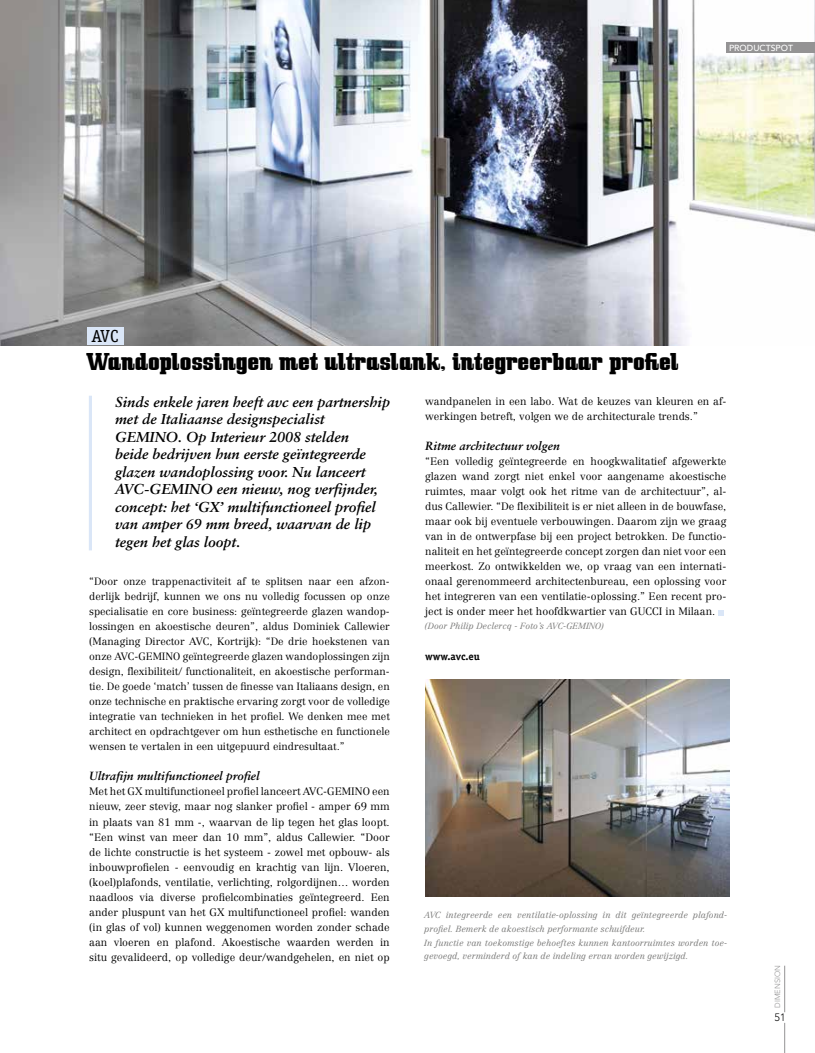
<style>
.page{position:relative;width:815px;height:1053px;background:#fff}
.page>*{position:absolute;margin:0;border:0;box-sizing:border-box;transform-origin:0 0}
.t1{font:21.25px "Bullpen";color:#000}
.t2{font:17.5px "Officina Serif LT";color:#000}
.t3{font:italic 700 14.38px/17.5px "Sabon LT";color:#000}
.t4{font:italic 700 11.88px "Sabon LT";color:#000}
.t5{font:300 10.62px/15px "Centennial LT";color:#000;text-align:justify}
.t6{font:700 10.62px "Officina Serif LT";color:#000}
.t7{font:300 10.62px "Avenir LT";color:#000}
.t8{font:300 10.5px/15px "Centennial LT";color:#000;text-align:justify}
.t9{font:italic 300 8.75px/13.8px "Centennial LT";color:#7b7b7a}
.t10{font:500 8.75px "Avenir LT";color:#fff}
.t11{font:300 7.5px "Avenir LT";color:#949394}
</style>
<div class="page">
<img style="left:0;top:0;width:815px;height:345px">
<hr style="left:784px;top:965px;width:1px;height:47px;background:#949394">
<hr style="left:784px;top:1022px;width:1px;height:30px;background:#949394">
<div style="left:726px;top:43px;width:89px;height:10px;background:#949394"></div>
<hr style="left:89px;top:395px;width:3px;height:155px;background:#dae6f7">
<div style="left:88px;top:327px;width:36px;height:17px;background:#dae6f7"></div>
<svg style="left:718px;top:610px;width:6px;height:5px"></svg>
<img style="left:425px;top:679px;width:304px;height:217px">
<p class="t10" style="left:729px;top:43px;width:65px">PRODUCTSPOT</p>
<h2 class="t2" style="left:92px;top:325px;width:28px">AVC</h2>
<h1 class="t1" style="left:86px;top:349px;width:594px">Wandoplossingen met ultraslank, integreerbaar profiel</h1>
<p class="t3" style="left:115px;top:393px;width:276px">Sinds enkele jaren heeft avc een partnership met de Italiaanse designspecialist GEMINO. Op Interieur 2008 stelden<br>beide bedrijven hun eerste geïntegreerde glazen wandoplossing voor. Nu lanceert AVC-GEMINO een nieuw, nog verfijnder, concept: het ‘GX’ multifunctioneel profiel van amper 69 mm breed, waarvan de lip tegen het glas loopt.</p>
<p class="t8" style="left:89px;top:574px;width:302px">“Door onze trappenactiviteit af te splitsen naar een afzon&shy;derlijk bedrijf, kunnen we ons nu volledig focussen op onze specialisatie en core business: geïntegreerde glazen wandop&shy;lossingen en akoestische deuren”, aldus Dominiek Callewier (Managing Director AVC, Kortrijk): “De drie hoekstenen van onze AVC-GEMINO geïntegreerde glazen wandoplossingen zijn design, flexibiliteit/ functionaliteit, en akoestische performan&shy;tie. De goede ‘match’ tussen de finesse van Italiaans design, en onze technische en praktische ervaring zorgt voor de volledige integratie van technieken in het profiel. We denken mee met architect en opdrachtgever om hun esthetische en functionele wensen te vertalen in een uitgepuurd eindresultaat.”</p>
<p class="t4" style="left:89px;top:769px;width:172px">Ultrafijn multifunctioneel profiel</p>
<p class="t5" style="left:89px;top:784px;width:302px">Met het GX multifunctioneel profiel lanceert AVC-GEMINO een nieuw, zeer stevig, maar nog slanker profiel - amper 69 mm in plaats van 81 mm -, waarvan de lip tegen het glas loopt. “Een winst van meer dan 10 mm”, aldus Callewier. “Door de lichte constructie is het systeem - zowel met opbouw- als inbouwprofielen - eenvoudig en krachtig van lijn. Vloeren, (koel)plafonds, ventilatie, verlichting, rolgordijnen… worden naadloos via diverse profielcombinaties geïntegreerd. Een ander pluspunt van het GX multifunctioneel profiel: wanden (in glas of vol) kunnen weggenomen worden zonder schade aan vloeren en plafond. Akoestische waarden werden in situ gevalideerd, op volledige deur/wandgehelen, en niet op</p>
<p class="t5" style="left:425px;top:394px;width:303px">wandpanelen in een labo. Wat de keuzes van kleuren en af&shy;werkingen betreft, volgen we de architecturale trends.”</p>
<p class="t4" style="left:425px;top:439px;width:136px">Ritme architectuur volgen</p>
<p class="t5" style="left:425px;top:454px;width:303px">“Een volledig geïntegreerde en hoogkwalitatief afgewerkte glazen wand zorgt niet enkel voor aangename akoestische ruimtes, maar volgt ook het ritme van de architectuur”, al&shy;dus Callewier. “De flexibiliteit is er niet alleen in de bouwfase, maar ook bij eventuele verbouwingen. Daarom zijn we graag van in de ontwerpfase bij een project betrokken. De functio&shy;naliteit en het geïntegreerde concept zorgen dan niet voor een meerkost. Zo ontwikkelden we, op vraag van een internati&shy;onaal gerenommeerd architectenbureau, een oplossing voor het integreren van een ventilatie-oplossing.” Een recent pro&shy;ject is onder meer het hoofdkwartier van GUCCI in Milaan.</p>
<p class="t9" style="left:425px;top:619px;width:180px">(Door Philip Declercq - Foto’s AVC-GEMINO)</p>
<p class="t6" style="left:425px;top:650px;width:56px">www.avc.eu</p>
<p class="t9" style="left:424px;top:908px;width:304px">AVC integreerde een ventilatie-oplossing in dit geïntegreerde plafond&shy;profiel. Bemerk de akoestisch performante schuifdeur.<br>In functie van toekomstige behoeftes kunnen kantoorruimtes worden toe&shy;gevoegd, verminderd of kan de indeling ervan worden gewijzigd.</p>
<p class="t11" style="left:773px;top:1007px;width:44px;rotate:-90deg">DIMENSION</p>
<p class="t7" style="left:774px;top:1011px;width:13px">51</p>
</div>
